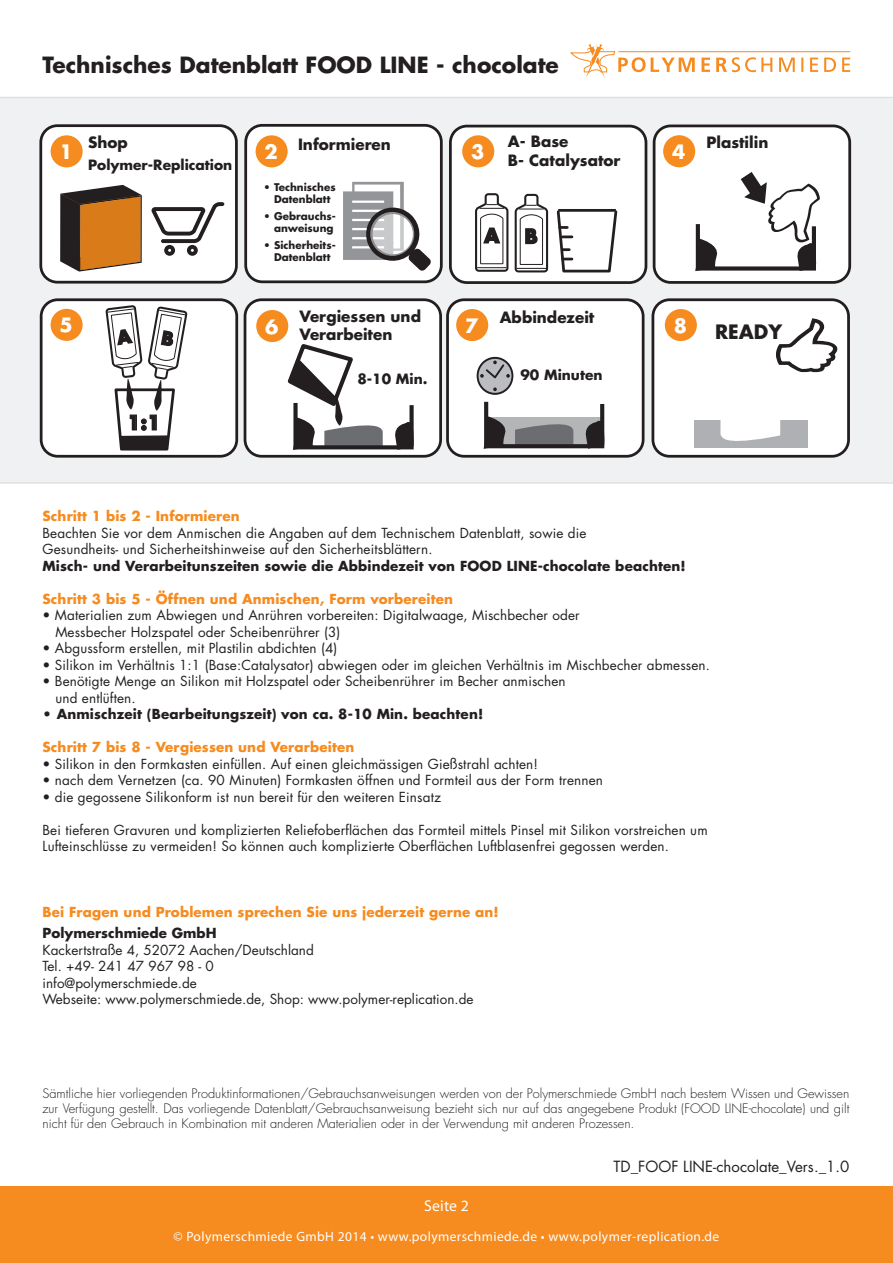
<style>
.page{position:relative;width:893px;height:1263px;background:#fff}
.page>*{position:absolute;margin:0;border:0;box-sizing:border-box;transform-origin:0 0}
.t1{font:700 21.75px "Futura LT";color:#231f20}
.t2{font:700 19.35px "Futura LT";color:#fff}
.t3{font:700 19.35px "Futura LT";color:#231f20}
.t4{font:15.75px "Myriad Pro";letter-spacing:.01em;color:#fff}
.t5{font:700 15.15px/18.1px "Futura LT";color:#231f20}
.t6{font:15px "Futura LT";letter-spacing:.005em;color:#231f20}
.t7{font:700 13.8px "Futura LT";color:#231f20}
.t8{font:13.5px/16.5px "Futura LT";letter-spacing:.01em;color:#231f20}
.t9{font:700 13.5px "Futura LT";letter-spacing:.01em;color:#f68b1f}
.t10{font:700 13.5px "Futura LT";letter-spacing:.01em;color:#231f20}
.t11{font:13.5px "Myriad Pro";letter-spacing:.03em;color:#fff}
.t12{font:300 12.75px/15px "Futura LT";color:#231f20;text-align:justify}
.t13{font:700 10.35px/12.5px "Futura LT";color:#231f20;text-align:center}
</style>
<div class="page">
<div style="left:0;top:97px;width:893px;height:387px;background:#f0f1f2"></div>
<div style="left:0;top:1186px;width:893px;height:77px;background:#f68b1f"></div>
<div style="left:246px;top:125px;width:195px;height:157px;background:#fff;border-radius:17px"></div>
<div style="left:244px;top:124px;width:199px;height:159px;border:3px solid #231f20;border-radius:17px"></div>
<div style="left:654px;top:126px;width:196px;height:156px;background:#fff;border-radius:17px"></div>
<div style="left:653px;top:125px;width:198px;height:159px;border:3px solid #231f20;border-radius:17px"></div>
<div style="left:450px;top:126px;width:196px;height:157px;background:#fff;border-radius:17px"></div>
<div style="left:449px;top:125px;width:198px;height:159px;border:3px solid #231f20;border-radius:17px"></div>
<div style="left:41px;top:126px;width:195px;height:156px;background:#fff;border-radius:17px"></div>
<div style="left:39px;top:124px;width:199px;height:160px;border:3px solid #231f20;border-radius:17px"></div>
<div style="left:41px;top:300px;width:196px;height:156px;background:#fff;border-radius:17px"></div>
<div style="left:40px;top:298px;width:198px;height:160px;border:3px solid #231f20;border-radius:17px"></div>
<div style="left:245px;top:300px;width:196px;height:156px;background:#fff;border-radius:17px"></div>
<div style="left:244px;top:298px;width:198px;height:160px;border:3px solid #231f20;border-radius:17px"></div>
<div style="left:447px;top:300px;width:196px;height:156px;background:#fff;border-radius:17px"></div>
<div style="left:446px;top:298px;width:198px;height:160px;border:3px solid #231f20;border-radius:17px"></div>
<div style="left:653px;top:300px;width:195px;height:156px;background:#fff;border-radius:17px"></div>
<div style="left:651px;top:298px;width:199px;height:160px;border:3px solid #231f20;border-radius:17px"></div>
<div style="left:665px;top:309px;width:32px;height:32px;background:#f68b1f;border-radius:50%"></div>
<div style="left:456px;top:309px;width:32px;height:32px;background:#f68b1f;border-radius:50%"></div>
<svg style="left:477px;top:357px;width:128px;height:92px"></svg>
<div style="left:695px;top:420px;width:113px;height:28px;background:#afb0b3"></div>
<svg style="left:720px;top:420px;width:61px;height:21px"></svg>
<svg style="left:343px;top:182px;width:88px;height:89px"></svg>
<svg style="left:370px;top:212px;width:44px;height:44px"></svg>
<div style="left:51px;top:135px;width:32px;height:32px;background:#f68b1f;border-radius:50%"></div>
<svg style="left:152px;top:202px;width:72px;height:54px"></svg>
<svg style="left:60px;top:185px;width:82px;height:87px;background:#a06b36"></svg>
<div style="left:462px;top:135px;width:32px;height:32px;background:#f68b1f;border-radius:50%"></div>
<svg style="left:475px;top:193px;width:33px;height:79px"></svg>
<svg style="left:515px;top:194px;width:33px;height:78px"></svg>
<svg style="left:556px;top:210px;width:62px;height:63px"></svg>
<hr style="left:558px;top:209px;width:58px;height:3px;background:#231f20">
<div style="left:663px;top:135px;width:32px;height:32px;background:#f68b1f;border-radius:50%"></div>
<div style="left:51px;top:309px;width:32px;height:32px;background:#f68b1f;border-radius:50%"></div>
<svg style="left:105px;top:305px;width:82px;height:146px"></svg>
<div style="left:256px;top:310px;width:32px;height:32px;background:#f68b1f;border-radius:50%"></div>
<svg style="left:287px;top:344px;width:127px;height:106px"></svg>
<div style="left:256px;top:135px;width:32px;height:32px;background:#f68b1f;border-radius:50%"></div>
<svg style="left:571px;top:44px;width:279px;height:34px"></svg>
<svg style="left:776px;top:318px;width:62px;height:55px"></svg>
<svg style="left:695px;top:172px;width:122px;height:99px"></svg>
<h1 class="t1" style="left:43px;top:50px;width:294px">Technisches Datenblatt FOOD</h1>
<h1 class="t1" style="left:380px;top:50px;width:181px">LINE - chocolate</h1>
<h2 class="t2" style="left:60px;top:139px;width:15px">1</h2>
<p class="t5" style="left:88px;top:133px;width:41px">Shop</p>
<p class="t7" style="left:88px;top:156px;width:146px">Polymer-Replication</p>
<h2 class="t2" style="left:265px;top:139px;width:15px">2</h2>
<p class="t5" style="left:298px;top:135px;width:94px">Informieren</p>
<p class="t13" style="left:263px;top:181px;width:74px">• Technisches<br>Datenblatt</p>
<p class="t13" style="left:263px;top:209px;width:74px;text-align:right">• Gebrauchs&shy;anweisung</p>
<p class="t13" style="left:263px;top:238px;width:74px">• Sicherheits-<br>Datenblatt</p>
<h2 class="t2" style="left:471px;top:139px;width:15px">3</h2>
<p class="t5" style="left:508px;top:133px;width:114px">A- Base<br>B- Catalysator</p>
<h2 class="t2" style="left:672px;top:139px;width:15px">4</h2>
<p class="t5" style="left:706px;top:133px;width:64px">Plastilin</p>
<h2 class="t2" style="left:60px;top:312px;width:15px">5</h2>
<h2 class="t3" style="left:127px;top:410px;width:35px">1:1</h2>
<h2 class="t2" style="left:265px;top:313px;width:15px">6</h2>
<p class="t5" style="left:300px;top:307px;width:123px">Vergiessen und<br>Verarbeiten</p>
<p class="t7" style="left:357px;top:370px;width:72px">8-10 Min.</p>
<h2 class="t2" style="left:465px;top:312px;width:15px">7</h2>
<p class="t5" style="left:500px;top:308px;width:96px">Abbindezeit</p>
<p class="t7" style="left:520px;top:365px;width:84px">90 Minuten</p>
<h2 class="t2" style="left:674px;top:312px;width:15px">8</h2>
<h2 class="t3" style="left:715px;top:319px;width:69px">READY</h2>
<p class="t9" style="left:43px;top:507px;width:199px">Schritt 1 bis 2 - Informieren</p>
<p class="t8" style="left:43px;top:524px;width:545px">Beachten Sie vor dem Anmischen die Angaben auf dem Technischem Datenblatt, sowie die<br>Gesundheits- und Sicherheitshinweise auf den Sicherheitsblättern.</p>
<p class="t10" style="left:43px;top:556px;width:438px">Misch- und Verarbeitunszeiten sowie die Abbindezeit von FOOD</p>
<p class="t10" style="left:507px;top:556px;width:180px">LINE-chocolate beachten!</p>
<p class="t9" style="left:43px;top:589px;width:412px">Schritt 3 bis 5 - Öffnen und Anmischen, Form vorbereiten</p>
<p class="t8" style="left:55px;top:607px;width:526px;text-indent:-13px">• Materialien zum Abwiegen und Anrühren vorbereiten: Digitalwaage, Mischbecher oder<br>Messbecher Holzspatel oder Scheibenrührer (3)</p>
<p class="t8" style="left:43px;top:640px;width:296px">• Abgussform erstellen, mit Plastilin abdichten (4)</p>
<p class="t8" style="left:43px;top:656px;width:669px">• Silikon im Verhältnis 1:1 (Base:Catalysator) abwiegen oder im gleichen Verhältnis im Mischbecher abmessen.</p>
<p class="t8" style="left:55px;top:673px;width:512px;text-indent:-13px">• Benötigte Menge an Silikon mit Holzspatel oder Scheibenrührer im Becher anmischen und entlüften.</p>
<p class="t10" style="left:43px;top:705px;width:442px">• Anmischzeit (Bearbeitungszeit) von ca. 8-10 Min. beachten!</p>
<p class="t9" style="left:43px;top:738px;width:313px">Schritt 7 bis 8 - Vergiessen und Verarbeiten</p>
<p class="t8" style="left:43px;top:755px;width:497px">• Silikon in den Formkasten einfüllen. Auf einen gleichmässigen Gießstrahl achten!</p>
<p class="t8" style="left:43px;top:772px;width:562px">• nach dem Vernetzen (ca. 90 Minuten) Formkasten öffnen und Formteil aus der Form trennen</p>
<p class="t8" style="left:43px;top:788px;width:400px">• die gegossene Silikonform ist nun bereit für den weiteren Einsatz</p>
<p class="t8" style="left:43px;top:821px;width:667px">Bei tieferen Gravuren und komplizierten Reliefoberflächen das Formteil mittels Pinsel mit Silikon vorstreichen um<br>Lufteinschlüsse zu vermeiden! So können auch komplizierte Oberflächen Luftblasenfrei gegossen werden.</p>
<p class="t9" style="left:43px;top:903px;width:458px">Bei Fragen und Problemen sprechen Sie uns jederzeit gerne an!</p>
<p class="t10" style="left:43px;top:924px;width:174px">Polymerschmiede GmbH</p>
<p class="t8" style="left:43px;top:941px;width:433px">Kackertstraße 4, 52072 Aachen/Deutschland<br>Tel. +49- 241 47 967 98 - 0<br>info@polymerschmiede.de<br>Webseite: www.polymerschmiede.de, Shop: www.polymer-replication.de</p>
<p class="t12" style="left:43px;top:1086px;width:808px">Sämtliche hier vorliegenden Produktinformationen/Gebrauchsanweisungen werden von der Polymerschmiede GmbH nach bestem Wissen und Gewissen zur Verfügung gestellt. Das vorliegende Datenblatt/Gebrauchsanweisung bezieht sich nur auf das angegebene Produkt (FOOD LINE-chocolate) und gilt nicht für den Gebrauch in Kombination mit anderen Materialien oder in der Verwendung mit anderen Prozessen.</p>
<p class="t4" style="left:424px;top:1196px;width:46px">Seite 2</p>
<p class="t6" style="left:613px;top:1157px;width:237px">TD_FOOF LINE-chocolate_Vers._1.0</p>
<p class="t11" style="left:174px;top:1228px;width:547px">© Polymerschmiede GmbH 2014 • www.polymerschmiede.de • www.polymer-replication.de</p>
</div>
